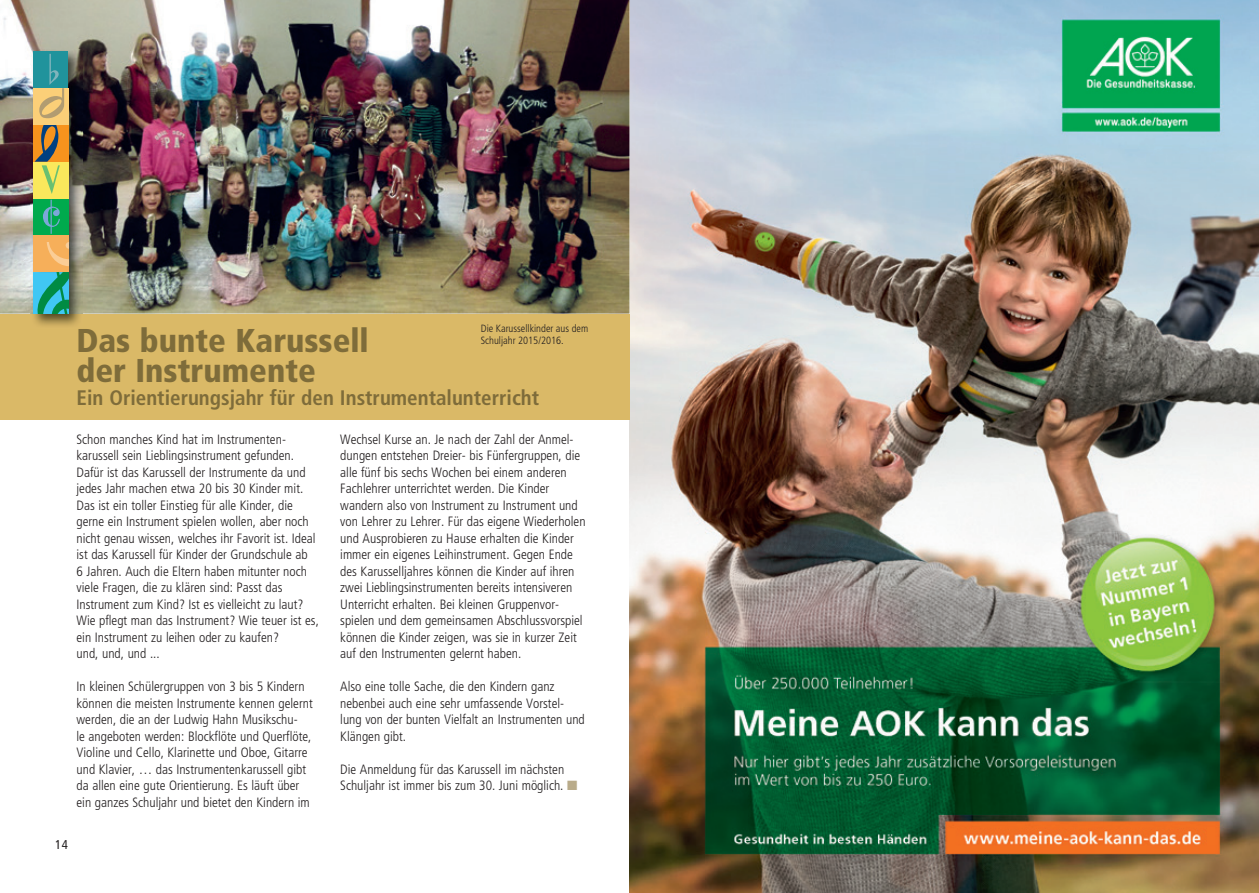
<style>
.page{position:relative;width:1259px;height:893px;background:#fff}
.page>*{position:absolute;margin:0;border:0;box-sizing:border-box;transform-origin:0 0}
.t1{font:900 condensed 33px/30px "Frutiger LT Pro";color:#7e6c3a}
.t2{font:700 condensed 21px "Frutiger";color:#7e6c3a}
.t3{font:300 condensed 13.5px/16.5px "Frutiger LT";color:#231f20}
.t4{font:condensed 12.75px "Frutiger LT";color:#231f20}
.t5{font:300 condensed 10.5px/12.6px "Frutiger LT";color:#231f20}
.s1{color:#b9ab8a}
</style>
<div class="page">
<img style="left:629px;top:0;width:630px;height:893px">
<div style="left:0;top:314px;width:629px;height:106px;background:#dab967"></div>
<img style="left:0;top:0;width:629px;height:314px">
<img style="left:31px;top:49px;width:51px;height:277px">
<div style="left:33px;top:51px;width:35px;height:37px;background:#20939c"></div>
<div style="left:33px;top:125px;width:35px;height:37px;background:#f7931d"></div>
<div style="left:33px;top:199px;width:35px;height:36px;background:#00aa4d"></div>
<svg style="left:43px;top:200px;width:17px;height:34px"></svg>
<div style="left:33px;top:235px;width:35px;height:37px;background:#f6af5a"></div>
<svg style="left:47px;top:242px;width:21px;height:24px"></svg>
<div style="left:33px;top:162px;width:35px;height:37px;background:#fae85c"></div>
<svg style="left:35px;top:125px;width:25px;height:69px"></svg>
<div style="left:33px;top:272px;width:35px;height:42px;background:#40c7f4"></div>
<svg style="left:37px;top:272px;width:31px;height:42px"></svg>
<div style="left:33px;top:88px;width:35px;height:37px;background:#fbcf78"></div>
<svg style="left:39px;top:54px;width:25px;height:64px"></svg>
<p class="t5" style="left:481px;top:322px;width:109px">Die Karussellkinder aus dem<br>Schuljahr 2015/2016.</p>
<h1 class="t1" style="left:77px;top:326px;width:294px">Das bunte Karussell der Instrumente</h1>
<h2 class="t2" style="left:77px;top:385px;width:464px">Ein Orientierungsjahr für den Instrumentalunterricht</h2>
<p class="t3" style="left:77px;top:431px;width:244px">Schon manches Kind hat im Instrumenten&shy;karussell sein Lieblingsinstrument gefunden.<br>Dafür ist das Karussell der Instrumente da und jedes Jahr machen etwa 20 bis 30 Kinder mit.<br>Das ist ein toller Einstieg für alle Kinder, die gerne ein Instrument spielen wollen, aber noch nicht genau wissen, welches ihr Favorit ist. Ideal ist das Karussell für Kinder der Grundschule ab<br>6 Jahren. Auch die Eltern haben mitunter noch viele Fragen, die zu klären sind: Passt das Instrument zum Kind? Ist es vielleicht zu laut?<br>Wie pflegt man das Instrument? Wie teuer ist es, ein Instrument zu leihen oder zu kaufen?<br>und, und, und ...</p>
<p class="t3" style="left:77px;top:679px;width:238px">In kleinen Schülergruppen von 3 bis 5 Kindern können die meisten Instrumente kennen gelernt werden, die an der Ludwig Hahn Musikschu-<br>le angeboten werden: Blockflöte und Querflöte, Violine und Cello, Klarinette und Oboe, Gitarre und Klavier, … das Instrumentenkarussell gibt da allen eine gute Orientierung. Es läuft über ein ganzes Schuljahr und bietet den Kindern im</p>
<p class="t3" style="left:340px;top:431px;width:247px">Wechsel Kurse an. Je nach der Zahl der Anmel&shy;dungen entstehen Dreier- bis Fünfergruppen, die alle fünf bis sechs Wochen bei einem anderen Fachlehrer unterrichtet werden. Die Kinder wandern also von Instrument zu Instrument und von Lehrer zu Lehrer. Für das eigene Wiederholen und Ausprobieren zu Hause erhalten die Kinder immer ein eigenes Leihinstrument. Gegen Ende des Karusselljahres können die Kinder auf ihren zwei Lieblingsinstrumenten bereits intensiveren Unterricht erhalten. Bei kleinen Gruppenvor&shy;spielen und dem gemeinsamen Abschlussvorspiel können die Kinder zeigen, was sie in kurzer Zeit auf den Instrumenten gelernt haben.</p>
<p class="t3" style="left:340px;top:678px;width:246px">Also eine tolle Sache, die den Kindern ganz nebenbei auch eine sehr umfassende Vorstel&shy;lung von der bunten Vielfalt an Instrumenten und Klängen gibt.</p>
<p class="t3" style="left:340px;top:761px;width:239px">Die Anmeldung für das Karussell im nächsten<br>Schuljahr ist immer bis zum 30. Juni möglich. <span class="s1">■</span></p>
<p class="t4" style="left:55px;top:837px;width:14px">14</p>
</div>
